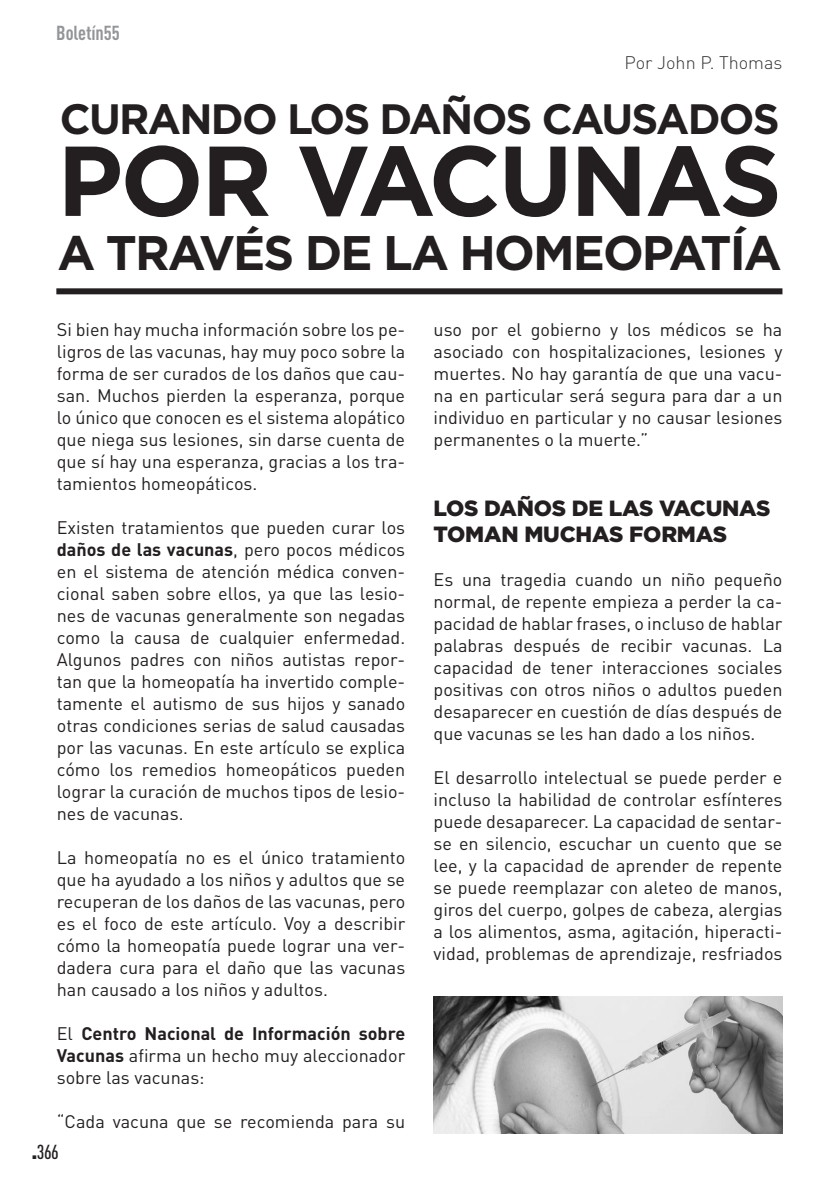
<style>
.page{position:relative;width:839px;height:1190px;background:#fff}
.page>*{position:absolute;margin:0;border:0;box-sizing:border-box;transform-origin:0 0}
.t1{font:700 99px "Gotham";letter-spacing:-.025em;color:#231f20}
.t2{font:700 48.4px "Gotham";letter-spacing:-.04em;color:#231f20}
.t3{font:700 42.4px "Gotham";letter-spacing:-.04em;color:#231f20}
.parrafo_general{font:900 22px "Gotham";letter-spacing:-.01em;color:#231f20}
.t4{font:700 condensed 20px "DIN Pro";letter-spacing:-.005em;color:#939598}
.t5{font:500 condensed 20px "DIN Pro";color:#231f20}
.parrafo_general-2{font:18px/22px "DIN Pro";color:#231f20;text-align:justify}
.t6{font:300 18px "DIN Pro";color:#333}
.s1{font-weight:700}
.s2{font-weight:900;font-size:24px}
</style>
<div class="page">
<div style="left:56px;top:288px;width:726px;height:6px;background:#231f20"></div>
<img style="left:433px;top:997px;width:349px;height:136px">
<p class="t4" style="left:56px;top:18px;width:65px">Boletín55</p>
<p class="t6" style="left:624px;top:49px;width:159px">Por John P. Thomas</p>
<p class="t3" style="left:60px;top:91px;width:721px">CURANDO LOS DAÑOS CAUSADOS</p>
<p class="t1" style="left:57px;top:115px;width:726px">POR VACUNAS</p>
<p class="t2" style="left:57px;top:221px;width:725px">A TRAVÉS DE LA HOMEOPATÍA</p>
<p class="parrafo_general-2" style="left:57px;top:316px;width:350px">Si bien hay mucha información sobre los pe&shy;ligros de las vacunas, hay muy poco sobre la forma de ser curados de los daños que cau&shy;san. Muchos pierden la esperanza, porque lo único que conocen es el sistema alopático que niega sus lesiones, sin darse cuenta de que sí hay una esperanza, gracias a los tra&shy;tamientos homeopáticos.</p>
<p class="parrafo_general-2" style="left:57px;top:514px;width:350px">Existen tratamientos que pueden curar los <span class="s1">daños de las vacunas</span>, pero pocos médicos en el sistema de atención médica conven&shy;cional saben sobre ellos, ya que las lesio&shy;nes de vacunas generalmente son negadas como la causa de cualquier enfermedad.<br>Algunos padres con niños autistas repor&shy;tan que la homeopatía ha invertido comple&shy;tamente el autismo de sus hijos y sanado otras condiciones serias de salud causadas por las vacunas. En este artículo se explica cómo los remedios homeopáticos pueden lograr la curación de muchos tipos de lesio&shy;nes de vacunas.</p>
<p class="parrafo_general-2" style="left:57px;top:844px;width:350px">La homeopatía no es el único tratamiento que ha ayudado a los niños y adultos que se recuperan de los daños de las vacunas, pero es el foco de este artículo. Voy a describir cómo la homeopatía puede lograr una ver&shy;dadera cura para el daño que las vacunas han causado a los niños y adultos.</p>
<p class="parrafo_general-2" style="left:57px;top:1020px;width:350px">El <span class="s1">Centro Nacional de Información sobre Vacunas</span> afirma un hecho muy aleccionador sobre las vacunas:</p>
<p class="parrafo_general-2" style="left:57px;top:1108px;width:350px">“Cada vacuna que se recomienda para su</p>
<p class="t5" style="left:31px;top:1137px;width:29px"><span class="s2">.</span>366</p>
<p class="parrafo_general-2" style="left:433px;top:316px;width:350px">uso por el gobierno y los médicos se ha asociado con hospitalizaciones, lesiones y muertes. No hay garantía de que una vacu&shy;na en particular será segura para dar a un individuo en particular y no causar lesiones permanentes o la muerte.”</p>
<p class="parrafo_general" style="left:433px;top:493px;width:338px">LOS DAÑOS DE LAS VACUNAS</p>
<p class="parrafo_general" style="left:433px;top:519px;width:295px">TOMAN MUCHAS FORMAS</p>
<p class="parrafo_general-2" style="left:433px;top:566px;width:350px">Es una tragedia cuando un niño pequeño normal, de repente empieza a perder la ca&shy;pacidad de hablar frases, o incluso de hablar palabras después de recibir vacunas. La capacidad de tener interacciones sociales positivas con otros niños o adultos pueden desaparecer en cuestión de días después de que vacunas se les han dado a los niños.</p>
<p class="parrafo_general-2" style="left:433px;top:764px;width:350px">El desarrollo intelectual se puede perder e incluso la habilidad de controlar esfínteres puede desaparecer. La capacidad de sentar&shy;se en silencio, escuchar un cuento que se lee, y la capacidad de aprender de repente se puede reemplazar con aleteo de manos, giros del cuerpo, golpes de cabeza, alergias a los alimentos, asma, agitación, hiperacti&shy;vidad, problemas de aprendizaje, resfriados</p>
</div>
